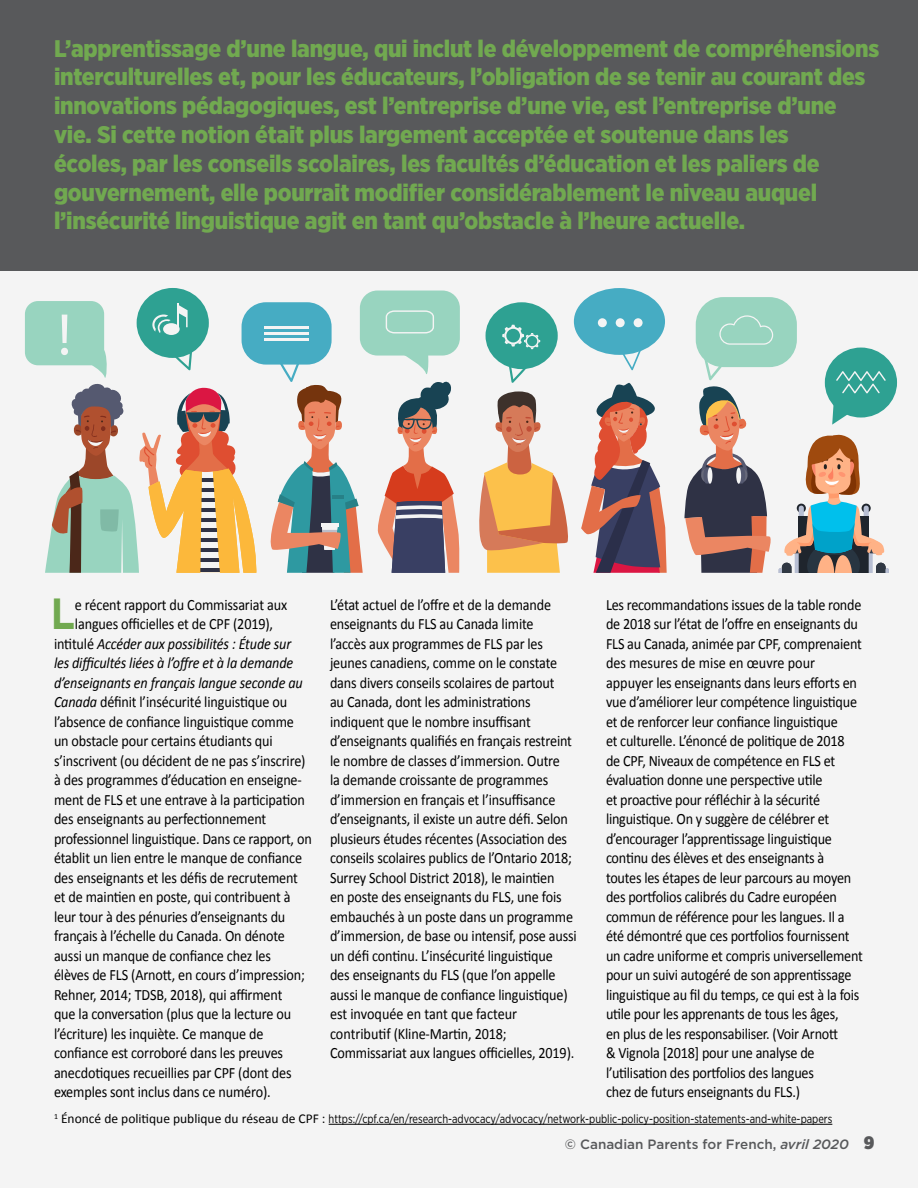
<style>
.page{position:relative;width:918px;height:1188px;background:#fff}
.page>*{position:absolute;margin:0;border:0;box-sizing:border-box;transform-origin:0 0}
.t1{font:700 43.65px "Gotham";color:#71a950;scale:.9 1}
.t2{font:900 24px/28.8px "Gotham Narrow";letter-spacing:-.01em;color:#71a950}
.t3{font:15.75px/19.5px "Calibri";letter-spacing:-.01em;color:#000;scale:.9 1}
.t4{font:italic 15.75px "Calibri";letter-spacing:-.01em;color:#000;scale:.9 1}
.t5{font:500 13.5px "Gotham";color:#58595b}
.t6{font:12px "Gotham Narrow";color:#000;scale:.9 1}
.s1{font-style:italic}
.s2{font-family:"Gotham Narrow";font-weight:900;font-size:18px}
.s3{font-style:normal}
.s4{font-family:"Calibri";font-size:13.5px}
</style>
<div class="page">
<div style="left:0;top:567px;width:918px;height:621px;background:#f4f4f4"></div>
<div style="left:0;top:0;width:918px;height:284px;background:#58595b"></div>
<div style="left:0;top:271px;width:918px;height:301px;background:#f4f4f4"></div>
<div style="left:360px;top:291px;width:100px;height:65px;background:#98d4bf;border-radius:18px"></div>
<svg style="left:376px;top:310px;width:84px;height:262px"></svg>
<div style="left:825px;top:348px;width:72px;height:70px;background:#2ea192;border-radius:50%"></div>
<svg style="left:836px;top:371px;width:50px;height:22px"></svg>
<svg style="left:832px;top:403px;width:21px;height:22px"></svg>
<div style="left:137px;top:288px;width:72px;height:70px;background:#2ea192;border-radius:50%"></div>
<hr style="left:177px;top:303px;width:2px;height:27px;background:#f4f4f4">
<svg style="left:479px;top:391px;width:89px;height:181px"></svg>
<div style="left:486px;top:302px;width:72px;height:67px;background:#2ea192;border-radius:50%"></div>
<svg style="left:508px;top:366px;width:20px;height:17px"></svg>
<svg style="left:502px;top:325px;width:38px;height:24px"></svg>
<div style="left:696px;top:297px;width:101px;height:70px;background:#98d4bf;border-radius:28px"></div>
<svg style="left:684px;top:356px;width:87px;height:216px"></svg>
<svg style="left:719px;top:315px;width:54px;height:30px"></svg>
<div style="left:242px;top:302px;width:90px;height:63px;background:#46acc3;border-radius:24px"></div>
<hr style="left:264px;top:338px;width:45px;height:3px;background:#f4f4f4">
<hr style="left:264px;top:332px;width:45px;height:3px;background:#f4f4f4">
<hr style="left:264px;top:326px;width:45px;height:2px;background:#f4f4f4">
<svg style="left:266px;top:361px;width:97px;height:211px"></svg>
<div style="left:25px;top:301px;width:79px;height:64px;background:#98d4bf;border-radius:13px"></div>
<svg style="left:45px;top:305px;width:212px;height:267px"></svg>
<svg style="left:581px;top:382px;width:86px;height:190px"></svg>
<div style="left:574px;top:288px;width:91px;height:67px;background:#46acc3;border-radius:50%"></div>
<svg style="left:619px;top:350px;width:23px;height:20px"></svg>
<div style="left:598px;top:318px;width:9px;height:9px;background:#f4f4f4;border-radius:50%"></div>
<div style="left:616px;top:318px;width:9px;height:9px;background:#f4f4f4;border-radius:50%"></div>
<div style="left:634px;top:318px;width:9px;height:9px;background:#f4f4f4;border-radius:50%"></div>
<svg style="left:779px;top:434px;width:110px;height:138px"></svg>
<hr style="left:329px;top:1124px;width:503px;height:1px;background:#000">
<p class="t2" style="left:54px;top:34px;width:827px">L’apprentissage d’une langue, qui inclut le développement de compréhensions interculturelles et, pour les éducateurs, l’obligation de se tenir au courant des innovations pédagogiques, est l’entreprise d’une vie, est l’entreprise d’une vie. Si cette notion était plus largement acceptée et soutenue dans les<br>écoles, par les conseils scolaires, les facultés d’éducation et les paliers de gouvernement, elle pourrait modifier considérablement le niveau auquel l’insécurité linguistique agit en tant qu’obstacle à l’heure actuelle.</p>
<h1 class="t1" style="left:51px;top:589px;width:28px">L</h1>
<p class="t3" style="left:75px;top:595px;width:237px">e récent rapport du Commissariat aux</p>
<p class="t3" style="left:330px;top:595px;width:276px">L’état actuel de l’offre et de la demande enseignants du FLS au Canada limite<br>l’accès aux programmes de FLS par les jeunes canadiens, comme on le constate dans divers conseils scolaires de partout<br>au Canada, dont les administrations indiquent que le nombre insuffisant d’enseignants qualifiés en français restreint le nombre de classes d’immersion. Outre<br>la demande croissante de programmes d’immersion en français et l’insuffisance d’enseignants, il existe un autre défi. Selon plusieurs études récentes (Association des conseils scolaires publics de l’Ontario 2018; Surrey School District 2018), le maintien<br>en poste des enseignants du FLS, une fois embauchés à un poste dans un programme d’immersion, de base ou intensif, pose aussi un défi continu. L’insécurité linguistique<br>des enseignants du FLS (que l’on appelle aussi le manque de confiance linguistique) est invoquée en tant que facteur contributif (Kline-Martin, 2018; Commissariat aux langues officielles, 2019).</p>
<p class="t3" style="left:606px;top:595px;width:287px">Les recommandations issues de la table ronde de 2018 sur l’état de l’offre en enseignants du FLS au Canada, animée par CPF, comprenaient des mesures de mise en œuvre pour appuyer les enseignants dans leurs efforts en vue d’améliorer leur compétence linguistique et de renforcer leur confiance linguistique<br>et culturelle. L’énoncé de politique de 2018 de CPF, Niveaux de compétence en FLS et évaluation donne une perspective utile<br>et proactive pour réfléchir à la sécurité linguistique. On y suggère de célébrer et d’encourager l’apprentissage linguistique continu des élèves et des enseignants à toutes les étapes de leur parcours au moyen des portfolios calibrés du Cadre européen commun de référence pour les langues. Il a été démontré que ces portfolios fournissent un cadre uniforme et compris universellement pour un suivi autogéré de son apprentissage linguistique au fil du temps, ce qui est à la fois utile pour les apprenants de tous les âges,<br>en plus de les responsabiliser. (Voir Arnott<br>&amp; Vignola [2018] pour une analyse de l’utilisation des portfolios des langues<br>chez de futurs enseignants du FLS.)</p>
<p class="t5" style="left:565px;top:1136px;width:311px">© Canadian Parents for French, <span class="s1">avril 2020</span> <span class="s2">9</span></p>
<p class="t3" style="left:75px;top:615px;width:222px">langues officielles et de CPF (2019),</p>
<p class="t4" style="left:54px;top:633px;width:265px"><span class="s3">intitulé</span> Accéder aux possibilités : Étude sur</p>
<p class="t4" style="left:54px;top:652px;width:267px">les difficultés liées à l’offre et à la demande</p>
<p class="t4" style="left:54px;top:672px;width:278px">d’enseignants en français langue seconde au</p>
<p class="t3" style="left:54px;top:693px;width:261px"><span class="s1">Canada</span> définit l’insécurité linguistique ou</p>
<p class="t3" style="left:54px;top:712px;width:268px">l’absence de confiance linguistique comme</p>
<p class="t3" style="left:54px;top:732px;width:244px">un obstacle pour certains étudiants qui</p>
<p class="t3" style="left:54px;top:751px;width:281px">s’inscrivent (ou décident de ne pas s’inscrire)</p>
<p class="t3" style="left:54px;top:771px;width:277px">à des programmes d’éducation en enseigne-</p>
<p class="t3" style="left:54px;top:790px;width:280px">ment de FLS et une entrave à la participation</p>
<p class="t3" style="left:54px;top:810px;width:237px">des enseignants au perfectionnement</p>
<p class="t3" style="left:54px;top:829px;width:288px">professionnel linguistique. Dans ce rapport, on</p>
<p class="t3" style="left:54px;top:849px;width:277px">établit un lien entre le manque de confiance</p>
<p class="t3" style="left:54px;top:868px;width:273px">des enseignants et les défis de recrutement</p>
<p class="t3" style="left:54px;top:888px;width:264px">et de maintien en poste, qui contribuent à</p>
<p class="t3" style="left:54px;top:907px;width:259px">leur tour à des pénuries d’enseignants du</p>
<p class="t3" style="left:54px;top:927px;width:258px">français à l’échelle du Canada. On dénote</p>
<p class="t3" style="left:54px;top:946px;width:243px">aussi un manque de confiance chez les</p>
<p class="t3" style="left:54px;top:966px;width:280px">élèves de FLS (Arnott, en cours d’impression;</p>
<p class="t3" style="left:54px;top:985px;width:255px">Rehner, 2014; TDSB, 2018), qui affirment</p>
<p class="t3" style="left:54px;top:1005px;width:265px">que la conversation (plus que la lecture ou</p>
<p class="t3" style="left:54px;top:1024px;width:234px">l’écriture) les inquiète. Ce manque de</p>
<p class="t3" style="left:54px;top:1044px;width:256px">confiance est corroboré dans les preuves</p>
<p class="t3" style="left:54px;top:1063px;width:266px">anecdotiques recueillies par CPF (dont des</p>
<p class="t3" style="left:54px;top:1083px;width:242px">exemples sont inclus dans ce numéro).</p>
<p class="t6" style="left:54px;top:1111px;width:866px"><sup>1</sup> <span class="s4">Énoncé de politique publique du réseau de CPF :</span> https://cpf.ca/en/research-advocacy/advocacy/network-public-policy-position-statements-and-white-papers</p>
</div>
